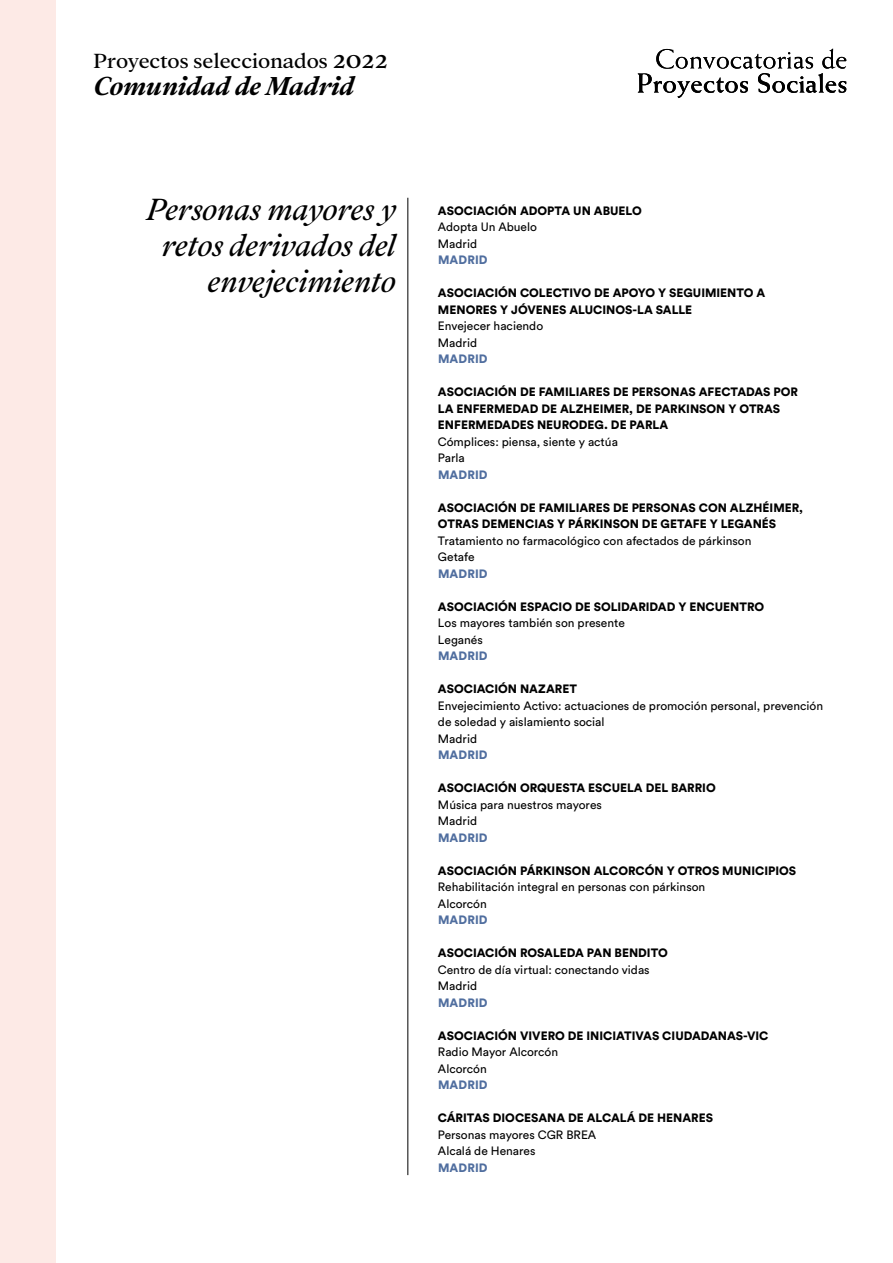
<style>
.page{position:relative;width:893px;height:1263px;background:#fff}
.page>*{position:absolute;margin:0;border:0;box-sizing:border-box;transform-origin:0 0}
.t1{font:italic 33.75px/35.8px "Addington CF";color:#000;text-align:right}
.t2{font:italic 700 28.5px "Addington CF";letter-spacing:-.005em;color:#000}
.t3{font:22.5px "Addington CF";letter-spacing:-.005em;color:#000}
.t4{font:900 12px/16.5px "Circular Std";color:#000}
.t5{font:12px/16.5px "Circular Std";color:#000}
.t6{font:900 12px "Circular Std";letter-spacing:.01em;color:#506e9f}
.s1{font-size:29.25px}
</style>
<div class="page">
<svg style="left:638px;top:49px;width:208px;height:49px"></svg>
<hr style="left:407px;top:198px;width:1px;height:977px;background:#000">
<div style="left:0;top:0;width:55px;height:1263px;background:#fdeae6"></div>
<h3 class="t3" style="left:94px;top:48px;width:296px">Proyectos seleccionados <span class="s1">2022</span></h3>
<h2 class="t2" style="left:94px;top:69px;width:262px">Comunidad de Madrid</h2>
<h1 class="t1" style="left:147px;top:193px;width:250px">Personas mayores y retos derivados del envejecimiento</h1>
<p class="t4" style="left:438px;top:202px;width:205px">ASOCIACIÓN ADOPTA UN ABUELO</p>
<p class="t5" style="left:438px;top:218px;width:101px">Adopta Un Abuelo<br>Madrid</p>
<p class="t6" style="left:438px;top:252px;width:51px">MADRID</p>
<p class="t4" style="left:438px;top:284px;width:329px">ASOCIACIÓN COLECTIVO DE APOYO Y SEGUIMIENTO A<br>MENORES Y JÓVENES ALUCINOS-LA SALLE</p>
<p class="t5" style="left:438px;top:317px;width:107px">Envejecer haciendo<br>Madrid</p>
<p class="t6" style="left:438px;top:351px;width:51px">MADRID</p>
<p class="t4" style="left:438px;top:383px;width:362px">ASOCIACIÓN DE FAMILIARES DE PERSONAS AFECTADAS POR<br>LA ENFERMEDAD DE ALZHEIMER, DE PARKINSON Y OTRAS<br>ENFERMEDADES NEURODEG. DE PARLA</p>
<p class="t5" style="left:438px;top:433px;width:181px">Cómplices: piensa, siente y actúa<br>Parla</p>
<p class="t6" style="left:438px;top:466px;width:51px">MADRID</p>
<p class="t4" style="left:438px;top:499px;width:366px">ASOCIACIÓN DE FAMILIARES DE PERSONAS CON ALZHÉIMER,<br>OTRAS DEMENCIAS Y PÁRKINSON DE GETAFE Y LEGANÉS</p>
<p class="t5" style="left:438px;top:532px;width:315px">Tratamiento no farmacológico con afectados de párkinson<br>Getafe</p>
<p class="t6" style="left:438px;top:565px;width:51px">MADRID</p>
<p class="t4" style="left:438px;top:598px;width:328px">ASOCIACIÓN ESPACIO DE SOLIDARIDAD Y ENCUENTRO</p>
<p class="t5" style="left:438px;top:614px;width:188px">Los mayores también son presente<br>Leganés</p>
<p class="t6" style="left:438px;top:648px;width:51px">MADRID</p>
<p class="t4" style="left:438px;top:680px;width:141px">ASOCIACIÓN NAZARET</p>
<p class="t5" style="left:438px;top:697px;width:387px">Envejecimiento Activo: actuaciones de promoción personal, prevención de soledad y aislamiento social<br>Madrid</p>
<p class="t6" style="left:438px;top:747px;width:51px">MADRID</p>
<p class="t4" style="left:438px;top:779px;width:279px">ASOCIACIÓN ORQUESTA ESCUELA DEL BARRIO</p>
<p class="t5" style="left:438px;top:796px;width:165px">Música para nuestros mayores<br>Madrid</p>
<p class="t6" style="left:438px;top:829px;width:51px">MADRID</p>
<p class="t4" style="left:438px;top:862px;width:360px">ASOCIACIÓN PÁRKINSON ALCORCÓN Y OTROS MUNICIPIOS</p>
<p class="t5" style="left:438px;top:878px;width:269px">Rehabilitación integral en personas con párkinson<br>Alcorcón</p>
<p class="t6" style="left:438px;top:912px;width:51px">MADRID</p>
<p class="t4" style="left:438px;top:944px;width:231px">ASOCIACIÓN ROSALEDA PAN BENDITO</p>
<p class="t5" style="left:438px;top:961px;width:213px">Centro de día virtual: conectando vidas<br>Madrid</p>
<p class="t6" style="left:438px;top:994px;width:51px">MADRID</p>
<p class="t4" style="left:438px;top:1027px;width:332px">ASOCIACIÓN VIVERO DE INICIATIVAS CIUDADANAS-VIC</p>
<p class="t5" style="left:438px;top:1043px;width:122px">Radio Mayor Alcorcón<br>Alcorcón</p>
<p class="t6" style="left:438px;top:1077px;width:51px">MADRID</p>
<p class="t4" style="left:438px;top:1109px;width:277px">CÁRITAS DIOCESANA DE ALCALÁ DE HENARES</p>
<p class="t5" style="left:438px;top:1126px;width:160px">Personas mayores CGR BREA<br>Alcalá de Henares</p>
<p class="t6" style="left:438px;top:1159px;width:51px">MADRID</p>
</div>
